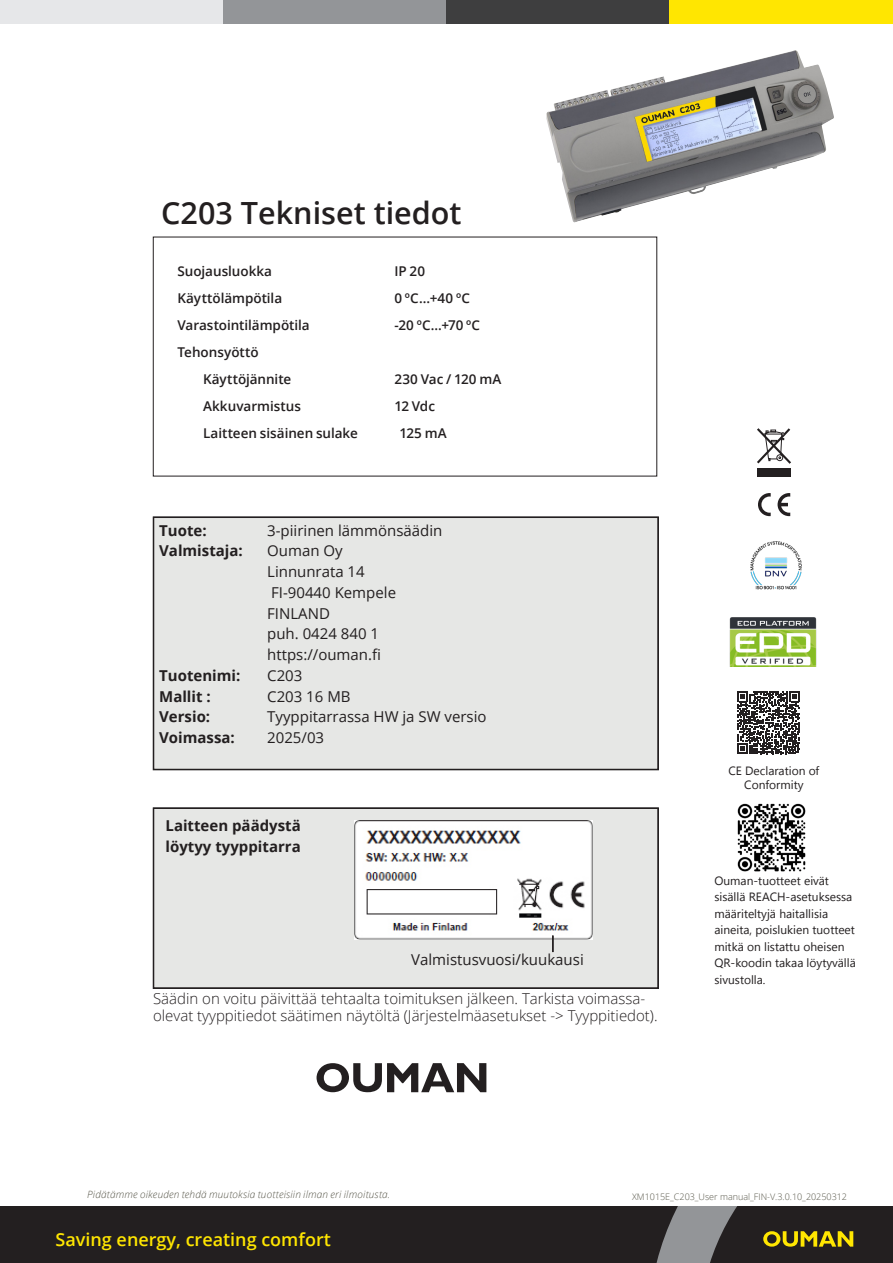
<style>
.page{position:relative;width:893px;height:1263px;background:#fff}
.page>*{position:absolute;margin:0;border:0;box-sizing:border-box;transform-origin:0 0}
.t1{font:600 30.6px "Open Sans";color:#231f20}
.t2{font:600 18px "Open Sans";color:#ffe601}
.taulukoiden_sisältö{font:15px "Open Sans";color:#231f20}
.taulukoiden_sisältö-2{font:300 15px/16.5px "Open Sans";color:#231f20}
.taulukoiden_sisältö-3{font:700 15px "Open Sans";color:#231f20}
.Leipäteksti_SEMIBOLD{font:600 13.5px "Open Sans";letter-spacing:-.005em;color:#231f20}
.Taulukoiden_sisältö_10_11_no-language{font:12px/16.5px "Nirmala UI";color:#231f20}
.taulukoiden_sisältö-4{font:12px/13.5px "Nirmala UI";color:#231f20;text-align:center}
.Kuvateksti_8_pt{font:italic 300 10.05px "Open Sans";letter-spacing:.015em;color:#58574a}
.Otsikko2{font:300 9px "Open Sans";color:#58574a}
</style>
<div class="page">
<img style="left:546px;top:50px;width:288px;height:173px">
<div style="left:153px;top:808px;width:506px;height:181px;background:#e6e7e5"></div>
<div style="left:154px;top:808px;width:504px;height:180px;border:1px solid #231f20"></div>
<div style="left:153px;top:517px;width:506px;height:253px;background:#e6e7e5"></div>
<div style="left:154px;top:517px;width:504px;height:252px;border:1px solid #231f20"></div>
<img style="left:354px;top:821px;width:238px;height:118px">
<svg style="left:552px;top:935px;width:2px;height:17px"></svg>
<div style="left:0;top:0;width:223px;height:24px;background:#e6e7e9"></div>
<div style="left:223px;top:0;width:223px;height:24px;background:#939598"></div>
<div style="left:446px;top:0;width:224px;height:24px;background:#3e3e3f"></div>
<div style="left:670px;top:0;width:223px;height:24px;background:#ffe601"></div>
<div style="left:0;top:1206px;width:893px;height:57px;background:#231f20"></div>
<svg style="left:656px;top:1206px;width:198px;height:57px"></svg>
<svg style="left:737px;top:691px;width:63px;height:63px"></svg>
<img style="left:729px;top:617px;width:87px;height:49px">
<svg style="left:757px;top:428px;width:34px;height:36px"></svg>
<div style="left:757px;top:468px;width:34px;height:9px;background:#231f20"></div>
<svg style="left:317px;top:1063px;width:169px;height:29px"></svg>
<svg style="left:758px;top:493px;width:13px;height:23px"></svg>
<svg style="left:777px;top:493px;width:13px;height:23px"></svg>
<img style="left:750px;top:541px;width:52px;height:49px">
<img style="left:737px;top:803px;width:69px;height:69px">
<p class="t1" style="left:161px;top:192px;width:302px">C203 Tekniset tiedot</p>
<p class="Leipäteksti_SEMIBOLD" style="left:178px;top:262px;width:96px">Suojausluokka</p>
<p class="Leipäteksti_SEMIBOLD" style="left:394px;top:262px;width:32px">IP 20</p>
<p class="Leipäteksti_SEMIBOLD" style="left:178px;top:289px;width:106px">Käyttölämpötila</p>
<p class="Leipäteksti_SEMIBOLD" style="left:394px;top:289px;width:77px">0 ºC…+40 ºC</p>
<p class="Leipäteksti_SEMIBOLD" style="left:178px;top:316px;width:134px">Varastointilämpötila</p>
<p class="Leipäteksti_SEMIBOLD" style="left:394px;top:316px;width:87px">-20 ºC…+70 ºC</p>
<p class="Leipäteksti_SEMIBOLD" style="left:178px;top:343px;width:83px">Tehonsyöttö</p>
<p class="Leipäteksti_SEMIBOLD" style="left:203px;top:370px;width:90px">Käyttöjännite</p>
<p class="Leipäteksti_SEMIBOLD" style="left:394px;top:370px;width:109px">230 Vac / 120 mA</p>
<p class="Leipäteksti_SEMIBOLD" style="left:203px;top:397px;width:99px">Akkuvarmistus</p>
<p class="Leipäteksti_SEMIBOLD" style="left:394px;top:397px;width:42px">12 Vdc</p>
<p class="Leipäteksti_SEMIBOLD" style="left:203px;top:424px;width:156px">Laitteen sisäinen sulake</p>
<p class="Leipäteksti_SEMIBOLD" style="left:399px;top:424px;width:49px">125 mA</p>
<p class="taulukoiden_sisältö-3" style="left:159px;top:520px;width:49px">Tuote:</p>
<p class="taulukoiden_sisältö" style="left:267px;top:520px;width:177px">3-piirinen lämmönsäädin</p>
<p class="taulukoiden_sisältö-3" style="left:159px;top:540px;width:85px">Valmistaja:</p>
<p class="taulukoiden_sisältö" style="left:267px;top:541px;width:77px">Ouman Oy</p>
<p class="taulukoiden_sisältö" style="left:267px;top:561px;width:99px">Linnunrata 14</p>
<p class="taulukoiden_sisältö" style="left:271px;top:582px;width:126px">FI-90440 Kempele</p>
<p class="taulukoiden_sisältö" style="left:267px;top:603px;width:64px">FINLAND</p>
<p class="taulukoiden_sisältö" style="left:267px;top:624px;width:113px">puh. 0424 840 1</p>
<p class="taulukoiden_sisältö" style="left:267px;top:644px;width:115px">https://ouman.fi</p>
<p class="taulukoiden_sisältö-3" style="left:159px;top:665px;width:83px">Tuotenimi:</p>
<p class="taulukoiden_sisältö" style="left:267px;top:665px;width:37px">C203</p>
<p class="taulukoiden_sisältö-3" style="left:159px;top:686px;width:53px">Mallit :</p>
<p class="taulukoiden_sisältö" style="left:267px;top:686px;width:85px">C203 16 MB</p>
<p class="taulukoiden_sisältö-3" style="left:159px;top:706px;width:53px">Versio:</p>
<p class="taulukoiden_sisältö" style="left:267px;top:707px;width:221px">Tyyppitarrassa HW ja SW versio</p>
<p class="taulukoiden_sisältö-3" style="left:159px;top:727px;width:77px">Voimassa:</p>
<p class="taulukoiden_sisältö" style="left:267px;top:727px;width:58px">2025/03</p>
<p class="taulukoiden_sisältö-3" style="left:166px;top:815px;width:137px">Laitteen päädystä</p>
<p class="taulukoiden_sisältö-3" style="left:166px;top:836px;width:137px">löytyy tyyppitarra</p>
<p class="taulukoiden_sisältö" style="left:411px;top:949px;width:174px">Valmistusvuosi/kuukausi</p>
<p class="taulukoiden_sisältö-2" style="left:153px;top:990px;width:506px">Säädin on voitu päivittää tehtaalta toimituksen jälkeen. Tarkista voimassa&shy;olevat tyyppitiedot säätimen näytöltä (Järjestelmäasetukset -&gt; Tyyppitiedot).</p>
<p class="taulukoiden_sisältö-4" style="left:728px;top:763px;width:92px">CE Declaration of<br>Conformity</p>
<p class="Taulukoiden_sisältö_10_11_no-language" style="left:714px;top:871px;width:143px">Ouman-tuotteet eivät sisällä REACH-asetuksessa määriteltyjä haitallisia aineita, poislukien tuotteet mitkä on listattu oheisen<br>QR-koodin takaa löytyvällä sivustolla.</p>
<p class="Kuvateksti_8_pt" style="left:87px;top:1187px;width:305px">Pidätämme oikeuden tehdä muutoksia tuotteisiin ilman eri ilmoitusta.</p>
<p class="Otsikko2" style="left:632px;top:1190px;width:216px">XM1015E_C203_User manual_FIN-V.3.0.10_20250312</p>
<p class="t2" style="left:56px;top:1227px;width:277px">Saving energy, creating comfort</p>
</div>
